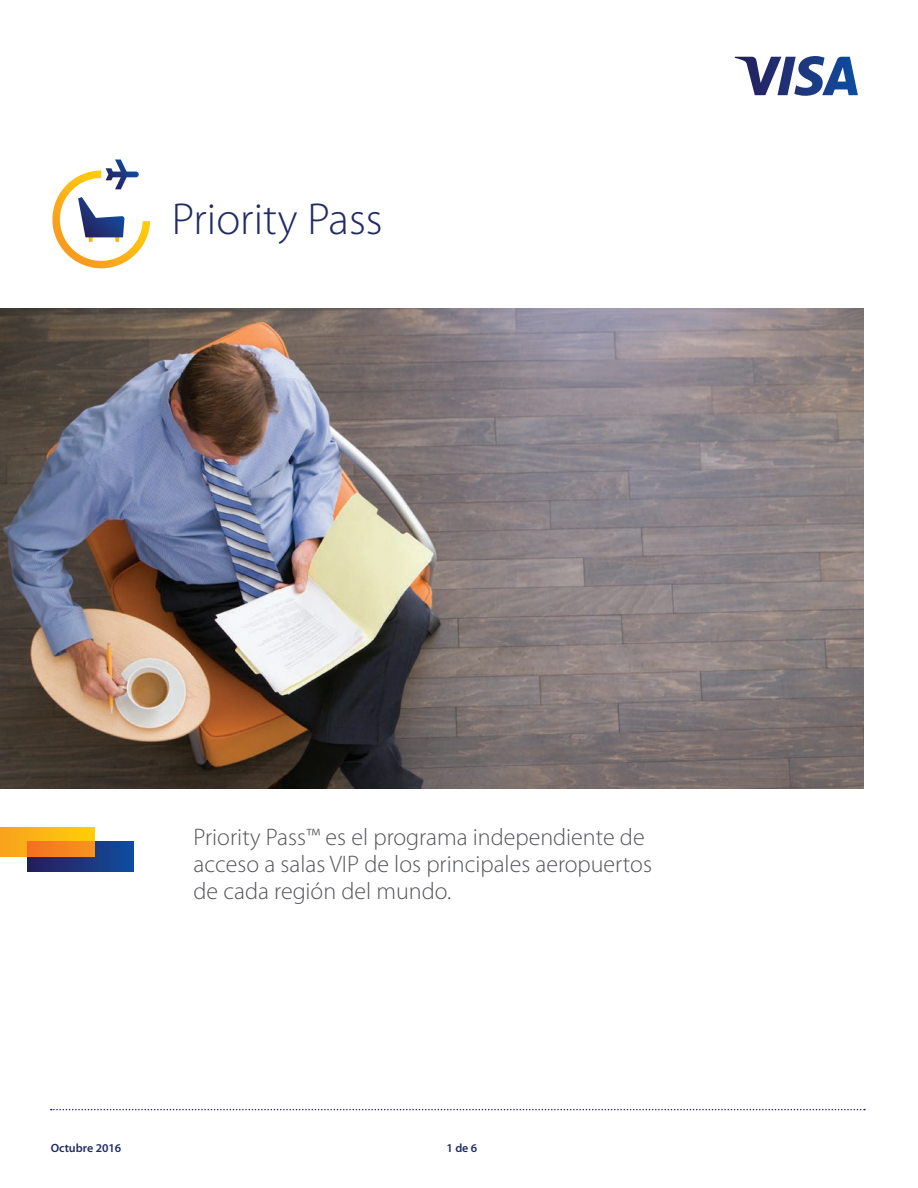
<style>
.page{position:relative;width:918px;height:1188px;background:#fff}
.page>*{position:absolute;margin:0;border:0;box-sizing:border-box;transform-origin:0 0}
.t1{font:300 45px "Myriad Pro";color:#212b64}
.t2{font:300 24px/27px "Myriad Pro";color:#55565a}
.t3{font:600 12px "Myriad Pro";color:#212b64}
</style>
<div class="page">
<svg style="left:51px;top:1109px;width:814px;height:1px"></svg>
<svg style="left:735px;top:56px;width:123px;height:40px"></svg>
<img style="left:0;top:309px;width:864px;height:479px">
<div style="left:27px;top:842px;width:106px;height:29px;background:linear-gradient(to right,#271d59,#114c9c)"></div>
<svg style="left:0;top:827px;width:94px;height:30px;background:#fab115"></svg>
<svg style="left:27px;top:842px;width:67px;height:15px"></svg>
<svg style="left:52px;top:160px;width:98px;height:108px"></svg>
<h1 class="t1" style="left:172px;top:194px;width:212px">Priority Pass</h1>
<p class="t2" style="left:194px;top:824px;width:460px">Priority Pass™ es el programa independiente de acceso a salas VIP de los principales aeropuertos de cada región del mundo.</p>
<p class="t3" style="left:51px;top:1141px;width:72px">Octubre 2016</p>
<p class="t3" style="left:446px;top:1141px;width:32px">1 de 6</p>
</div>
